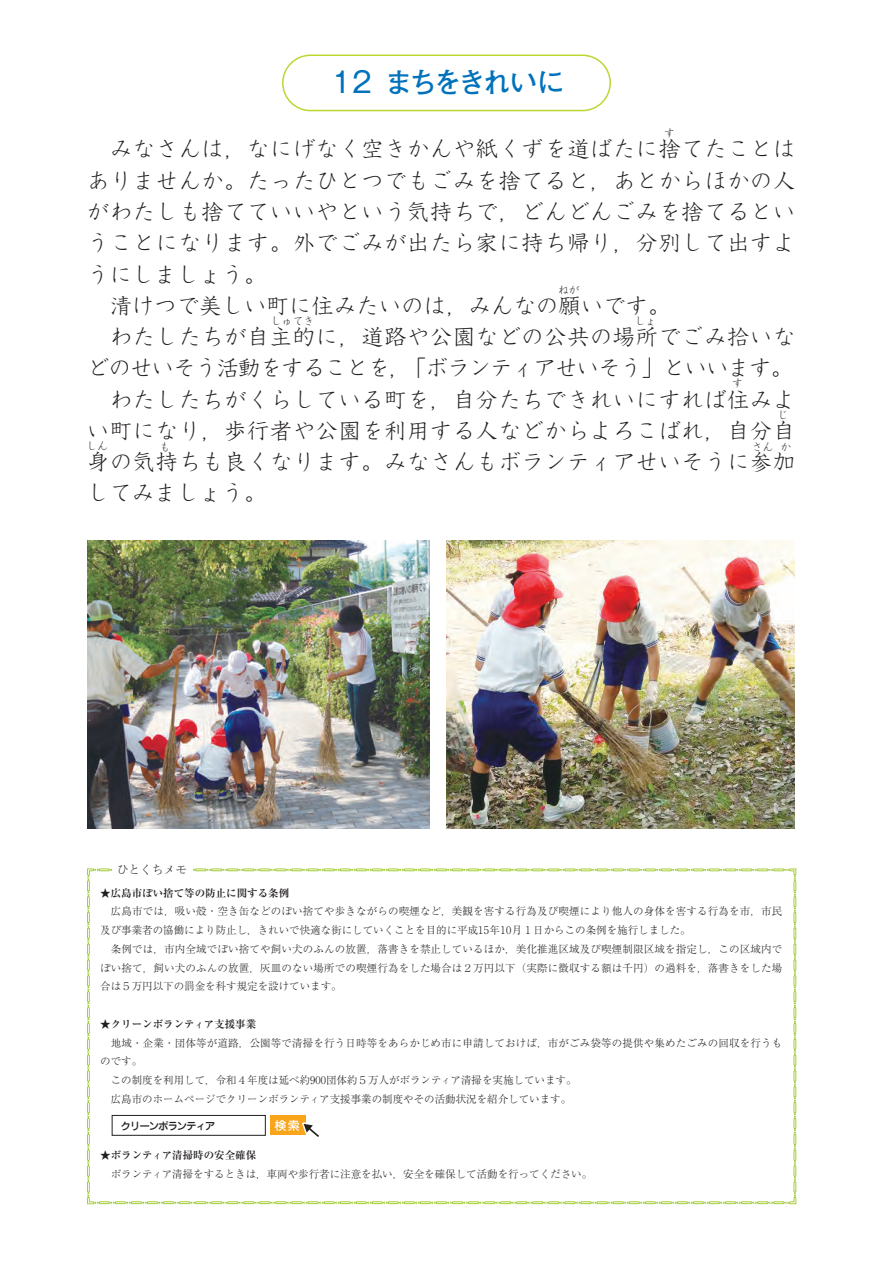
<style>
.page{position:relative;width:893px;height:1263px;background:#fff}
.page>*{position:absolute;margin:0;border:0;box-sizing:border-box;transform-origin:0 0}
.t1{font:700 28.5px "Futo Go B101 Pro";letter-spacing:-.125em;color:#0072bc}
.t2{font:300 21.75px/31.2px "Kyoka ICA Pro";letter-spacing:.05em;color:#231f20}
.t3{font:500 12px "Jun 34 Pro";color:#fff}
.t4{font:300 11.7px "Ryumin Pro";color:#231f20}
.t5{font:300 10.65px "Kyoka ICA Pro";color:#231f20}
.t6{font:500 10.65px "Jun 34 Pro";letter-spacing:-.12em;color:#231f20}
.t7{font:300 10.5px/18.8px "Ryumin Pro";letter-spacing:.015em;color:#231f20}
.t8{font:700 10.5px "Ryumin Pro";color:#231f20}
.s1{font-family:"Gothic MB101 Pro";font-weight:400}
.s2{font-weight:700}
.s3{font-weight:700;font-size:9px}
.s4{font-size:9px}
</style>
<div class="page">
<div style="left:282px;top:55px;width:329px;height:56px;border:2px solid #bed630;border-radius:28px"></div>
<svg style="left:87px;top:868px;width:709px;height:336px"></svg>
<img style="left:87px;top:540px;width:342px;height:289px">
<img style="left:446px;top:540px;width:349px;height:289px">
<h1 class="t1" style="left:332px;top:60px;width:235px"><span class="s1">12</span> まちをきれいに</h1>
<p class="t5" style="left:664px;top:124px;width:12px">す</p>
<p class="t2" style="left:87px;top:131px;width:709px">　みなさんは，なにげなく空きかんや紙くずを道ばたに捨てたことはありませんか。たったひとつでもごみを捨てると，あとからほかの人がわたしも捨てていいやという気持ちで，どんどんごみを捨てるということになります。外でごみが出たら家に持ち帰り，分別して出すようにしましょう。<br>　清けつで美しい町に住みたいのは，みんなの願いです。<br>　わたしたちが自主的に，道路や公園などの公共の場所でごみ拾いなどのせいそう活動をすることを，「ボランティアせいそう」といいます。　わたしたちがくらしている町を，自分たちできれいにすれば住みよい町になり，歩行者や公園を利用する人などからよろこばれ，自分自身の気持ちも良くなります。みなさんもボランティアせいそうに参加してみましょう。</p>
<p class="t5" style="left:558px;top:281px;width:23px">ねが</p>
<p class="t5" style="left:271px;top:312px;width:45px">しゅてき</p>
<p class="t5" style="left:635px;top:312px;width:23px">しょ</p>
<p class="t5" style="left:732px;top:375px;width:12px">す</p>
<p class="t5" style="left:777px;top:406px;width:12px">じ</p>
<p class="t5" style="left:87px;top:438px;width:23px">しん</p>
<p class="t5" style="left:159px;top:438px;width:12px">も</p>
<p class="t5" style="left:752px;top:438px;width:41px">さん か</p>
<p class="t4" style="left:117px;top:860px;width:72px">ひとくちメモ</p>
<p class="t8" style="left:100px;top:884px;width:191px">★広島市ぽい捨て等の防止に関する条例</p>
<p class="t7" style="left:100px;top:901px;width:683px">　広島市では，吸い殻・空き缶などのぽい捨てや歩きながらの喫煙など，美観を害する行為及び喫煙により他人の身体を害する行為を市，市民及び事業者の協働により防止し，きれいで快適な街にしていくことを目的に平成15年10月１日からこの条例を施行しました。<br>　条例では，市内全域でぽい捨てや飼い犬のふんの放置，落書きを禁止しているほか，美化推進区域及び喫煙制限区域を指定し，この区域内でぽい捨て，飼い犬のふんの放置，灰皿のない場所での喫煙行為をした場合は２万円以下（実際に徴収する額は千円）の過料を，落書きをした場合は５万円以下の罰金を科す規定を設けています。</p>
<p class="t7" style="left:100px;top:1014px;width:683px"><span class="s2">★クリーンボランテ</span><span class="s3">ィ</span><span class="s2">ア支援事業<br></span>　地域・企業・団体等が道路，公園等で清掃を行う日時等をあらかじめ市に申請しておけば，市がごみ袋等の提供や集めたごみの回収を行うものです。<br>　この制度を利用して，令和４年度は延べ約900団体約５万人がボランテ<span class="s4">ィ</span>ア清掃を実施しています。<br>　広島市のホームページでクリーンボランテ<span class="s4">ィ</span>ア支援事業の制度やその活動状況を紹介しています。</p>
<p class="t6" style="left:121px;top:1117px;width:96px">クリーンボランティア</p>
<p class="t3" style="left:274px;top:1116px;width:27px">検索</p>
<p class="t7" style="left:100px;top:1145px;width:493px"><span class="s2">★ボランテ</span><span class="s3">ィ</span><span class="s2">ア清掃時の安全確保<br></span>　ボランテ<span class="s4">ィ</span>ア清掃をするときは，車両や歩行者に注意を払い，安全を確保して活動を行ってください。</p>
</div>
